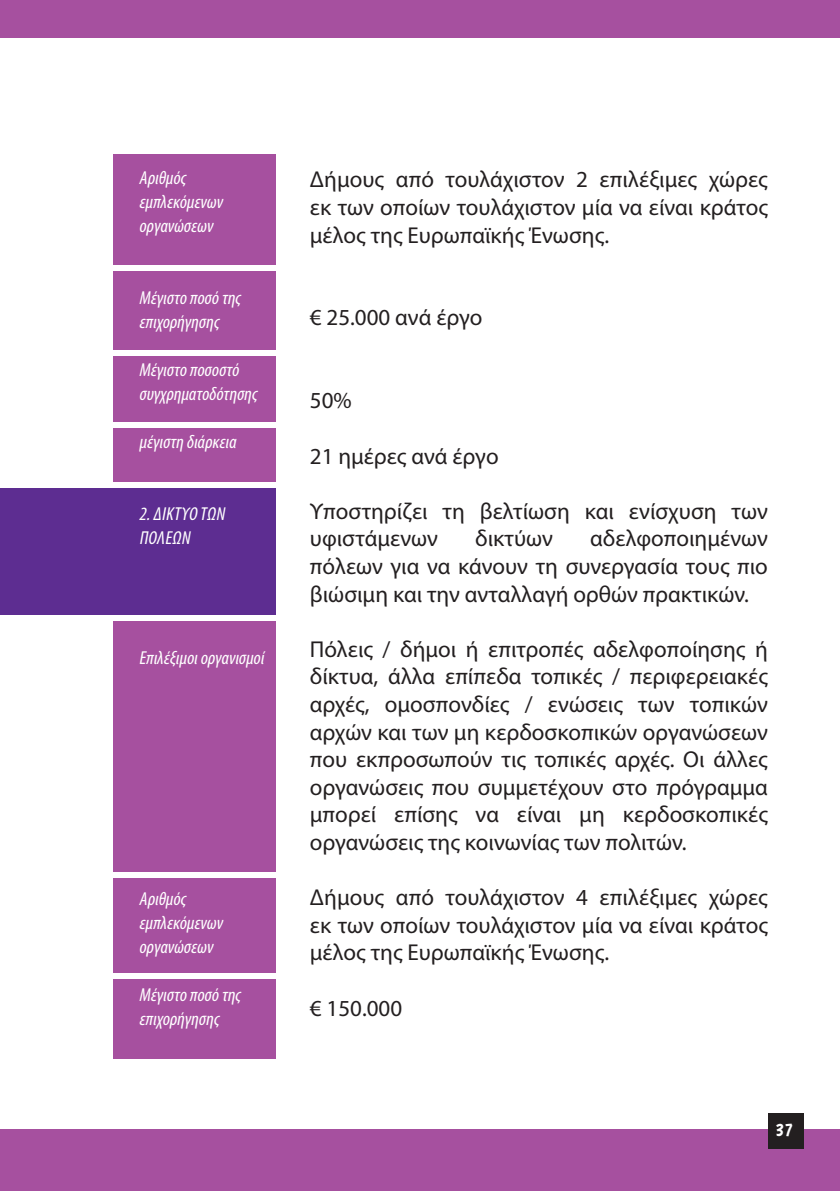
<style>
.page{position:relative;width:840px;height:1191px;background:#fff}
.page>*{position:absolute;margin:0;border:0;box-sizing:border-box;transform-origin:0 0}
.t1{font:23px/27.6px "Myriad Pro";color:#231f20;text-align:justify}
.t2{font:19px "Boogaloo";color:#fff}
.t3{font:italic condensed 18.8px/24px "Myriad Pro";color:#fff}
</style>
<div class="page">
<div style="left:0;top:1129px;width:839px;height:62px;background:#a6509f"></div>
<div style="left:0;top:0;width:839px;height:37px;background:#a6509f"></div>
<div style="left:767px;top:1112px;width:36px;height:36px;background:#231f20"></div>
<div style="left:113px;top:154px;width:163px;height:328px;background:#a6509f"></div>
<div style="left:0;top:488px;width:276px;height:126px;background:#5d2d91"></div>
<div style="left:113px;top:620px;width:163px;height:439px;background:#a6509f"></div>
<div style="left:104px;top:350px;width:178px;height:6px;background:#fff"></div>
<div style="left:104px;top:422px;width:178px;height:5px;background:#fff"></div>
<div style="left:104px;top:265px;width:178px;height:6px;background:#fff"></div>
<div style="left:104px;top:972px;width:178px;height:6px;background:#fff"></div>
<div style="left:104px;top:872px;width:178px;height:6px;background:#fff"></div>
<p class="t3" style="left:139px;top:166px;width:89px">Αριθμός εμπλεκόμενων οργανώσεων</p>
<p class="t3" style="left:139px;top:286px;width:107px">Μέγ ιστοποσότης επιχορήγησης</p>
<p class="t3" style="left:139px;top:358px;width:123px">Μέγ ιστοποσοστό συγχρηματοδότησης</p>
<p class="t3" style="left:139px;top:430px;width:102px">μέγιστη διάρκεια</p>
<p class="t3" style="left:139px;top:502px;width:91px">2.ΔΊΚΤΥΟ ΤΩΝ<br>ΠΌΛΕΩΝ</p>
<p class="t3" style="left:139px;top:646px;width:130px">Επιλέξιμοιοργανισμοί</p>
<p class="t3" style="left:139px;top:886px;width:89px">Αριθμός εμπλεκόμενων οργανώσεων</p>
<p class="t3" style="left:139px;top:982px;width:107px">Μέγ ιστοποσότης επιχορήγησης</p>
<p class="t1" style="left:310px;top:165px;width:459px">Δήμους από τουλάχιστον 2 επιλέξιμες χώρες εκ των οποίων τουλάχιστον μία να είναι κράτος μέλος της Ευρωπαϊκής Ένωσης.</p>
<p class="t1" style="left:310px;top:303px;width:174px">€ 25.000 ανά έργο</p>
<p class="t1" style="left:310px;top:386px;width:43px">50%</p>
<p class="t1" style="left:310px;top:441px;width:190px">21 ημέρες ανά έργο</p>
<p class="t1" style="left:310px;top:497px;width:459px">Υποστηρίζει τη βελτίωση και ενίσχυση των υφιστάμενων</p>
<p class="t1" style="left:310px;top:524px;width:459px;text-indent:280px">αδελφοποιημένων πόλεων για να κάνουν τη συνεργασία τους πιο βιώσιμη και την ανταλλαγή ορθών πρακτικών.</p>
<p class="t1" style="left:310px;top:635px;width:459px">Πόλεις / δήμοι ή επιτροπές αδελφοποίησης ή δίκτυα, άλλα επίπεδα τοπικές / περιφερειακές αρχές, ομοσπονδίες / ενώσεις των τοπικών αρχών και των μη κερδοσκοπικών οργανώσεων που εκπροσωπούν τις τοπικές αρχές. Οι άλλες οργανώσεις που συμμετέχουν στο πρόγραμμα μπορεί επίσης να είναι μη κερδοσκοπικές οργανώσεις της κοινωνίας των πολιτών.</p>
<p class="t1" style="left:310px;top:883px;width:459px">Δήμους από τουλάχιστον 4 επιλέξιμες χώρες εκ των οποίων τουλάχιστον μία να είναι κράτος μέλος της Ευρωπαϊκής Ένωσης.</p>
<p class="t1" style="left:310px;top:993px;width:94px">€ 150.000</p>
<p class="t1" style="left:475px;top:524px;width:79px">δικτύων</p>
<p class="t2" style="left:774px;top:1118px;width:20px">37</p>
</div>
